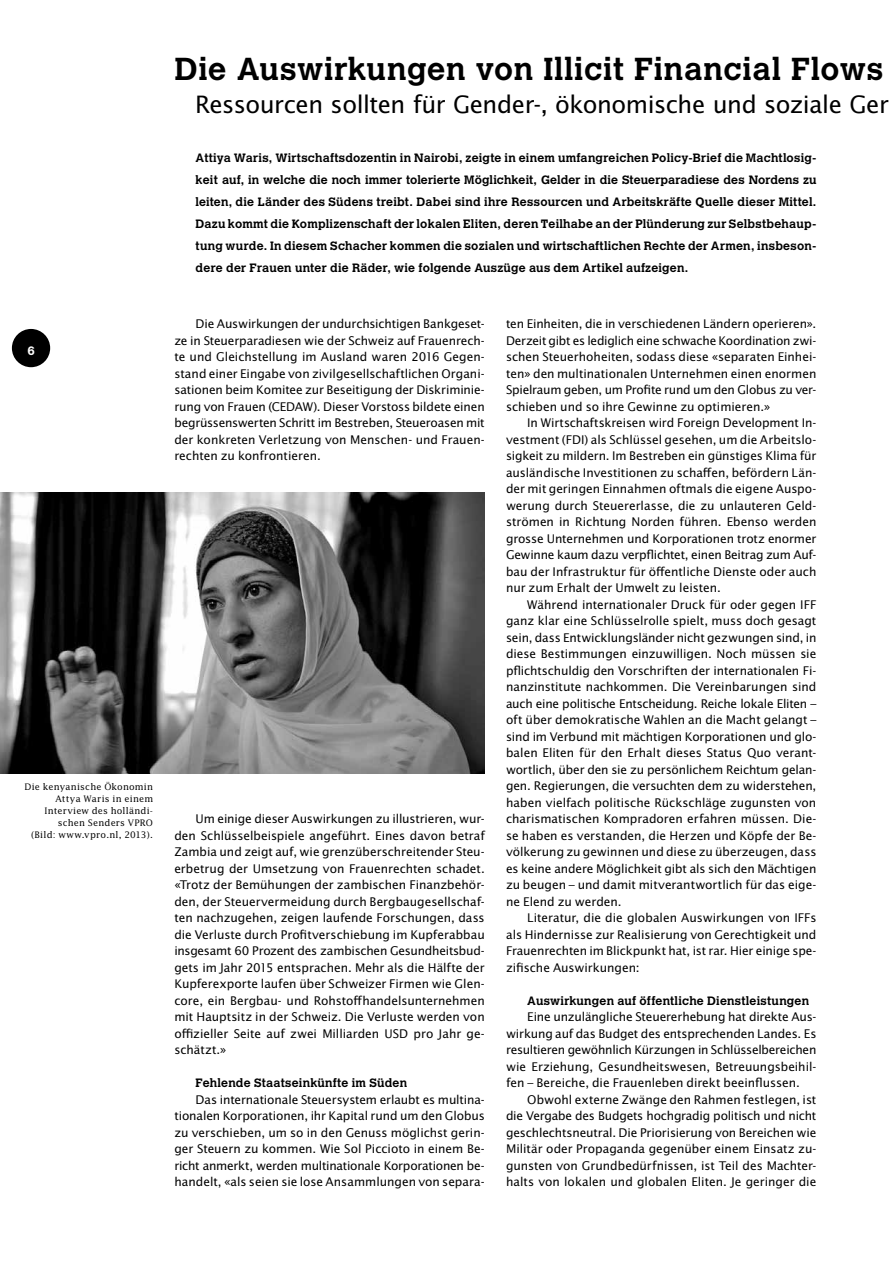
<style>
.page{position:relative;width:893px;height:1263px;background:#fff}
.page>*{position:absolute;margin:0;border:0;box-sizing:border-box;transform-origin:0 0}
.t1{font:700 31.5px "Calvert";letter-spacing:.02em;color:#000}
.t2{font:24px "Lucida Sans";letter-spacing:-.025em;color:#000}
.t3{font:12px/16.5px "Lucida Sans";letter-spacing:-.005em;color:#000;text-align:justify}
.t4{font:700 12px/22px "Calvert";letter-spacing:.015em;color:#000;text-align:justify}
.t5{font:700 12px "Calvert";color:#fff}
.t6{font:9px/12px "Lucida";letter-spacing:.02em;color:#000;text-align:right}
</style>
<div class="page">
<div style="left:12px;top:329px;width:38px;height:38px;background:#000;border-radius:50%"></div>
<img style="left:0;top:492px;width:485px;height:281px">
<p class="t5" style="left:27px;top:343px;width:9px">6</p>
<p class="t6" style="left:25px;top:780px;width:130px">Die kenyanische Ökonomin<br>Attya Waris in einem<br>Interview des holländi&shy;schen Senders VPRO<br>(Bild: www.vpro.nl, 2013).</p>
<h1 class="t1" style="left:175px;top:49px;width:710px">Die Auswirkungen von Illicit Financial Flows</h1>
<h2 class="t2" style="left:195px;top:90px;width:695px">Ressourcen sollten für Gender-, ökonomische und soziale Ger</h2>
<p class="t4" style="left:196px;top:147px;width:622px">Attiya Waris, Wirtschaftsdozentin in Nairobi, zeigte in einem umfangreichen Policy-Brief die Machtlosig&shy;keit auf, in welche die noch immer tolerierte Möglichkeit, Gelder in die Steuerparadiese des Nordens zu leiten, die Länder des Südens treibt. Dabei sind ihre Ressourcen und Arbeitskräfte Quelle dieser Mittel.<br>Dazu kommt die Komplizenschaft der lokalen Eliten, deren Teilhabe an der Plünderung zur Selbstbehaup&shy;tung wurde. In diesem Schacher kommen die sozialen und wirtschaftlichen Rechte der Armen, insbeson&shy;dere der Frauen unter die Räder, wie folgende Auszüge aus dem Artikel aufzeigen.</p>
<p class="t3" style="left:174px;top:315px;width:312px;text-indent:21px">Die Auswirkungen der undurchsichtigen Bankgeset&shy;ze in Steuerparadiesen wie der Schweiz auf Frauenrech&shy;te und Gleichstellung im Ausland waren 2016 Gegen&shy;stand einer Eingabe von zivilgesellschaftlichen Organi&shy;sationen beim Komitee zur Beseitigung der Diskriminie&shy;rung von Frauen (CEDAW). Dieser Vorstoss bildete einen begrüssenswerten Schritt im Bestreben, Steueroasen mit der konkreten Verletzung von Menschen- und Frauen&shy;rechten zu konfrontieren.</p>
<p class="t3" style="left:174px;top:810px;width:312px;text-indent:21px">Um einige dieser Auswirkungen zu illustrieren, wur&shy;den Schlüsselbeispiele angeführt. Eines davon betraf Zambia und zeigt auf, wie grenzüberschreitender Steu&shy;erbetrug der Umsetzung von Frauenrechten schadet. «Trotz der Bemühungen der zambischen Finanzbehör&shy;den, der Steuervermeidung durch Bergbaugesellschaf&shy;ten nachzugehen, zeigen laufende Forschungen, dass die Verluste durch Profitverschiebung im Kupferabbau insgesamt 60 Prozent des zambischen Gesundheitsbud&shy;gets im Jahr 2015 entsprachen. Mehr als die Hälfte der Kupferexporte laufen über Schweizer Firmen wie Glen&shy;core, ein Bergbau- und Rohstoffhandelsunternehmen mit Hauptsitz in der Schweiz. Die Verluste werden von offizieller Seite auf zwei Milliarden USD pro Jahr ge&shy;schätzt.»</p>
<p class="t4" style="left:196px;top:1072px;width:213px">Fehlende Staatseinkünfte im Süden</p>
<p class="t3" style="left:174px;top:1091px;width:312px;text-indent:21px">Das internationale Steuersystem erlaubt es multina&shy;tionalen Korporationen, ihr Kapital rund um den Globus zu verschieben, um so in den Genuss möglichst gerin&shy;ger Steuern zu kommen. Wie Sol Piccioto in einem Be&shy;richt anmerkt, werden multinationale Korporationen be&shy;handelt, «als seien sie lose Ansammlungen von separa-</p>
<p class="t3" style="left:506px;top:315px;width:312px">ten Einheiten, die in verschiedenen Ländern operieren».<br>Derzeit gibt es lediglich eine schwache Koordination zwi&shy;schen Steuerhoheiten, sodass diese «separaten Einhei&shy;ten» den multinationalen Unternehmen einen enormen Spielraum geben, um Profite rund um den Globus zu ver&shy;schieben und so ihre Gewinne zu optimieren.»</p>
<p class="t3" style="left:506px;top:414px;width:312px;text-indent:21px">In Wirtschaftskreisen wird Foreign Development In&shy;vestment (FDI) als Schlüssel gesehen, um die Arbeitslo&shy;sigkeit zu mildern. Im Bestreben ein günstiges Klima für ausländische Investitionen zu schaffen, befördern Län&shy;der mit geringen Einnahmen oftmals die eigene Auspo&shy;werung durch Steuererlasse, die zu unlauteren Geld&shy;strömen in Richtung Norden führen. Ebenso werden grosse Unternehmen und Korporationen trotz enormer Gewinne kaum dazu verpflichtet, einen Beitrag zum Auf&shy;bau der Infrastruktur für öffentliche Dienste oder auch nur zum Erhalt der Umwelt zu leisten.</p>
<p class="t3" style="left:506px;top:596px;width:312px;text-indent:21px">Während internationaler Druck für oder gegen IFF ganz klar eine Schlüsselrolle spielt, muss doch gesagt sein, dass Entwicklungsländer nicht gezwungen sind, in diese Bestimmungen einzuwilligen. Noch müssen sie pflichtschuldig den Vorschriften der internationalen Fi&shy;nanzinstitute nachkommen. Die Vereinbarungen sind auch eine politische Entscheidung. Reiche lokale Eliten – oft über demokratische Wahlen an die Macht gelangt – sind im Verbund mit mächtigen Korporationen und glo&shy;balen Eliten für den Erhalt dieses Status Quo verant&shy;wortlich, über den sie zu persönlichem Reichtum gelan&shy;gen. Regierungen, die versuchten dem zu widerstehen, haben vielfach politische Rückschläge zugunsten von charismatischen Kompradoren erfahren müssen. Die&shy;se haben es verstanden, die Herzen und Köpfe der Be&shy;völkerung zu gewinnen und diese zu überzeugen, dass es keine andere Möglichkeit gibt als sich den Mächtigen zu beugen – und damit mitverantwortlich für das eige&shy;ne Elend zu werden.</p>
<p class="t3" style="left:506px;top:909px;width:312px;text-indent:21px">Literatur, die die globalen Auswirkungen von IFFs als Hindernisse zur Realisierung von Gerechtigkeit und Frauenrechten im Blickpunkt hat, ist rar. Hier einige spe&shy;zifische Auswirkungen:</p>
<p class="t4" style="left:527px;top:989px;width:283px">Auswirkungen auf öffentliche Dienstleistungen</p>
<p class="t3" style="left:506px;top:1008px;width:312px;text-indent:21px">Eine unzulängliche Steuererhebung hat direkte Aus&shy;wirkung auf das Budget des entsprechenden Landes. Es resultieren gewöhnlich Kürzungen in Schlüsselbereichen wie Erziehung, Gesundheitswesen, Betreuungsbeihil&shy;fen – Bereiche, die Frauenleben direkt beeinflussen.</p>
<p class="t3" style="left:506px;top:1091px;width:312px;text-indent:21px">Obwohl externe Zwänge den Rahmen festlegen, ist die Vergabe des Budgets hochgradig politisch und nicht geschlechtsneutral. Die Priorisierung von Bereichen wie Militär oder Propaganda gegenüber einem Einsatz zu&shy;gunsten von Grundbedürfnissen, ist Teil des Machter&shy;halts von lokalen und globalen Eliten. Je geringer die</p>
</div>
